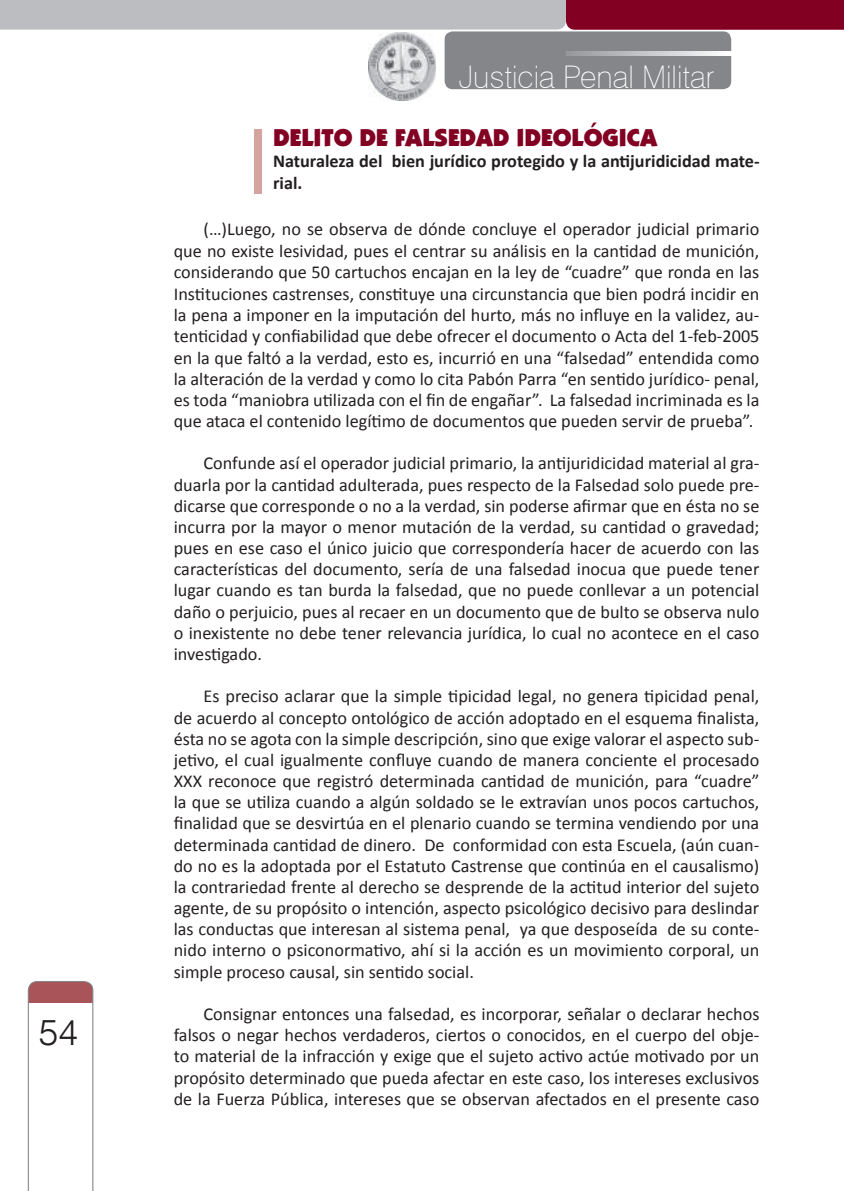
<style>
.page{position:relative;width:844px;height:1191px;background:#fff}
.page>*{position:absolute;margin:0;border:0;box-sizing:border-box;transform-origin:0 0}
.t1{font:35.35px "Switzerland Light Plain";color:#231f20}
.t2{font:100 31.15px "Swiss 721 BT";color:#fff}
.t3{font:900 24.5px "Kabel IT Cby BT";color:#820123}
.t4{font:18.2px/21.2px "Calibri";color:#231f20;text-align:justify}
.t5{font:700 18.2px/21.5px "Calibri";color:#231f20}
</style>
<div class="page">
<svg style="left:28px;top:981px;width:65px;height:210px"></svg>
<div style="left:444px;top:31px;width:287px;height:58px;background:#848689;border-radius:8px"></div>
<img style="left:368px;top:32px;width:68px;height:68px">
<svg style="left:566px;top:51px;width:165px;height:4px"></svg>
<svg style="left:0;top:0;width:844px;height:30px"></svg>
<div style="left:254px;top:129px;width:7px;height:64px;background:#d5a3a0"></div>
<h1 class="t1" style="left:39px;top:1010px;width:41px">54</h1>
<h2 class="t2" style="left:458px;top:58px;width:257px">Justicia Penal Militar</h2>
<h3 class="t3" style="left:273px;top:122px;width:385px">DELITO DE FALSEDAD IDEOLÓGICA</h3>
<p class="t5" style="left:273px;top:149px;width:488px">Naturaleza del bien jurídico protegido y la antijuridicidad mate&shy;rial.</p>
<p class="t4" style="left:174px;top:218px;width:587px;text-indent:30px">(…)Luego, no se observa de dónde concluye el operador judicial primario que no existe lesividad, pues el centrar su análisis en la cantidad de munición, considerando que 50 cartuchos encajan en la ley de “cuadre” que ronda en las Instituciones castrenses, constituye una circunstancia que bien podrá incidir en la pena a imponer en la imputación del hurto, más no influye en la validez, au&shy;tenticidad y confiabilidad que debe ofrecer el documento o Acta del 1-feb-2005 en la que faltó a la verdad, esto es, incurrió en una “falsedad” entendida como la alteración de la verdad y como lo cita Pabón Parra “en sentido jurídico- penal, es toda “maniobra utilizada con el fin de engañar”. La falsedad incriminada es la que ataca el contenido legítimo de documentos que pueden servir de prueba”.</p>
<p class="t4" style="left:174px;top:452px;width:587px;text-indent:30px">Confunde así el operador judicial primario, la antijuridicidad material al gra&shy;duarla por la cantidad adulterada, pues respecto de la Falsedad solo puede pre&shy;dicarse que corresponde o no a la verdad, sin poderse afirmar que en ésta no se incurra por la mayor o menor mutación de la verdad, su cantidad o gravedad; pues en ese caso el único juicio que correspondería hacer de acuerdo con las características del documento, sería de una falsedad inocua que puede tener lugar cuando es tan burda la falsedad, que no puede conllevar a un potencial daño o perjuicio, pues al recaer en un documento que de bulto se observa nulo o inexistente no debe tener relevancia jurídica, lo cual no acontece en el caso investigado.</p>
<p class="t4" style="left:174px;top:685px;width:587px;text-indent:30px">Es preciso aclarar que la simple tipicidad legal, no genera tipicidad penal, de acuerdo al concepto ontológico de acción adoptado en el esquema finalista, ésta no se agota con la simple descripción, sino que exige valorar el aspecto sub&shy;jetivo, el cual igualmente confluye cuando de manera conciente el procesado XXX reconoce que registró determinada cantidad de munición, para “cuadre” la que se utiliza cuando a algún soldado se le extravían unos pocos cartuchos, finalidad que se desvirtúa en el plenario cuando se termina vendiendo por una determinada cantidad de dinero. De conformidad con esta Escuela, (aún cuan&shy;do no es la adoptada por el Estatuto Castrense que continúa en el causalismo) la contrariedad frente al derecho se desprende de la actitud interior del sujeto agente, de su propósito o intención, aspecto psicológico decisivo para deslindar las conductas que interesan al sistema penal, ya que desposeída de su conte&shy;nido interno o psiconormativo, ahí si la acción es un movimiento corporal, un simple proceso causal, sin sentido social.</p>
<p class="t4" style="left:174px;top:1002px;width:587px;text-indent:30px">Consignar entonces una falsedad, es incorporar, señalar o declarar hechos falsos o negar hechos verdaderos, ciertos o conocidos, en el cuerpo del obje&shy;to material de la infracción y exige que el sujeto activo actúe motivado por un propósito determinado que pueda afectar en este caso, los intereses exclusivos de la Fuerza Pública, intereses que se observan afectados en el presente caso</p>
</div>
